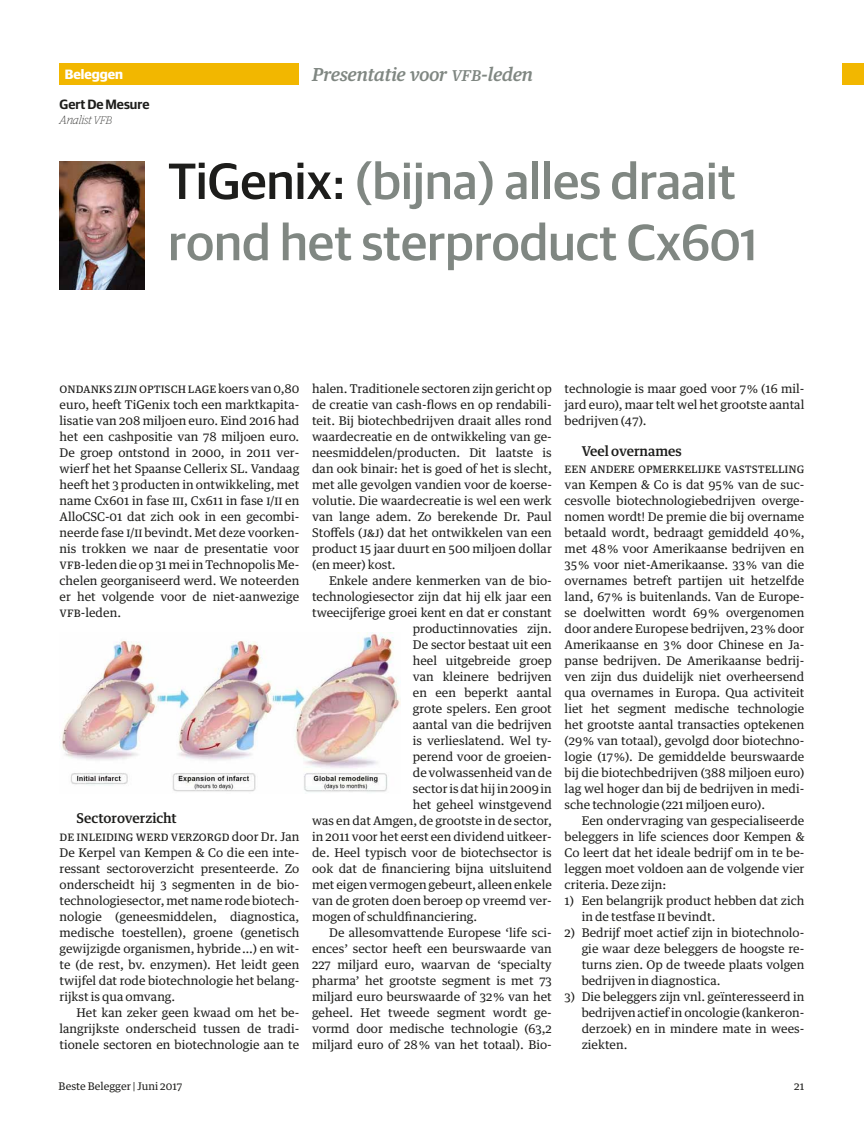
<style>
.page{position:relative;width:864px;height:1136px;background:#fff}
.page>*{position:absolute;margin:0;border:0;box-sizing:border-box;transform-origin:0 0}
.t1{font:500 51px/61.2px "Guardian Sans";color:#808782}
.t2{font:italic 500 18px "Guardian Text Egyp";color:#808782}
.t3{font:500 13.5px "Guardian Text Egyp";color:#1d1d1b}
.t4{font:600 13.5px "Guardian Sans";color:#1d1d1b}
.t5{font:700 13.5px "Guardian Sans";color:#fff}
.t6{font:12px/15.9px "Guardian Text Egyp";color:#1d1d1b;text-align:justify}
.t7{font:italic 100 12px "Guardian Egyp";color:#1d1d1b}
.t8{font:10.5px "Guardian Text Egyp";color:#1d1d1b}
.s1{font-size:10.95px}
.s2{font-size:15px}
.s3{color:#1d1d1b}
</style>
<div class="page">
<div style="left:842px;top:64px;width:21px;height:21px;background:#f2b700"></div>
<div style="left:60px;top:64px;width:239px;height:21px;background:#f2b700"></div>
<img style="left:60px;top:162px;width:85px;height:127px">
<img style="left:62px;top:632px;width:338px;height:160px">
<p class="t5" style="left:65px;top:64px;width:60px">Beleggen</p>
<p class="t4" style="left:60px;top:94px;width:91px">Gert De Mesure</p>
<p class="t7" style="left:60px;top:112px;width:54px">Analist <span class="s1">VFB</span></p>
<h2 class="t2" style="left:312px;top:59px;width:222px">Presentatie voor <span class="s2">VFB</span>-leden</h2>
<h1 class="t1" style="left:168px;top:147px;width:590px"><span class="s3">TiGenix:</span> (bijna) alles draait rond het sterproduct Cx601</h1>
<p class="t6" style="left:60px;top:380px;width:241px">Ondanks zijn optisch lage koers van 0,80 euro, heeft TiGenix toch een marktkapita&shy;lisatie van 208 miljoen euro. Eind 2016 had het een cashpositie van 78 miljoen euro.<br>De groep ontstond in 2000, in 2011 ver&shy;wierf het het Spaanse Cellerix SL. Vandaag heeft het 3 producten in ontwikkeling, met name Cx601 in fase III, Cx611 in fase I/II en AlloCSC-01 dat zich ook in een gecombi&shy;neerde fase I/II bevindt. Met deze voorken&shy;nis trokken we naar de presentatie voor VFB-leden die op 31 mei in Technopolis Me&shy;chelen georganiseerd werd. We noteerden er het volgende voor de niet-aanwezige VFB-leden.</p>
<p class="t3" style="left:77px;top:807px;width:102px">Sectoroverzicht</p>
<p class="t6" style="left:60px;top:827px;width:241px">De inleiding werd verzorgd door Dr. Jan De Kerpel van Kempen &amp; Co die een inte&shy;ressant sectoroverzicht presenteerde. Zo onderscheidt hij 3 segmenten in de bio&shy;technologiesector, met name rode biotech&shy;nologie (geneesmiddelen, diagnostica, medische toestellen), groene (genetisch gewijzigde organismen, hybride …) en wit&shy;te (de rest, bv. enzymen). Het leidt geen twijfel dat rode biotechnologie het belang&shy;rijkst is qua omvang.</p>
<p class="t6" style="left:60px;top:1003px;width:241px;text-indent:17px">Het kan zeker geen kwaad om het be&shy;langrijkste onderscheid tussen de tradi&shy;tionele sectoren en biotechnologie aan te</p>
<p class="t6" style="left:312px;top:380px;width:241px">halen. Traditionele sectoren zijn gericht op de creatie van cash-flows en op rendabili&shy;teit. Bij biotechbedrijven draait alles rond waardecreatie en de ontwikkeling van ge&shy;neesmiddelen/producten. Dit laatste is dan ook binair: het is goed of het is slecht, met alle gevolgen vandien voor de koerse&shy;volutie. Die waardecreatie is wel een werk van lange adem. Zo berekende Dr. Paul Stoffels (J&amp;J) dat het ontwikkelen van een product 15 jaar duurt en 500 miljoen dollar (en meer) kost.</p>
<p class="t6" style="left:329px;top:571px;width:224px">Enkele andere kenmerken van de bio-</p>
<p class="t6" style="left:312px;top:587px;width:241px">technologiesector zijn dat hij elk jaar een</p>
<p class="t6" style="left:312px;top:603px;width:241px">tweecijferige groei kent en dat er constant</p>
<p class="t6" style="left:412px;top:619px;width:140px">productinnovaties zijn.</p>
<p class="t6" style="left:412px;top:635px;width:140px">De sector bestaat uit een</p>
<p class="t6" style="left:412px;top:651px;width:140px">heel uitgebreide groep</p>
<p class="t6" style="left:412px;top:667px;width:140px">van kleinere bedrijven</p>
<p class="t6" style="left:412px;top:683px;width:140px">en een beperkt aantal</p>
<p class="t6" style="left:412px;top:699px;width:140px">grote spelers. Een groot</p>
<p class="t6" style="left:412px;top:715px;width:140px">aantal van die bedrijven</p>
<p class="t6" style="left:412px;top:731px;width:140px">is verlieslatend. Wel ty-</p>
<p class="t6" style="left:412px;top:747px;width:140px">perend voor de groeien-</p>
<p class="t6" style="left:412px;top:763px;width:140px">de volwassenheid van de</p>
<p class="t6" style="left:412px;top:779px;width:140px">sector is dat hij in 2009 in</p>
<p class="t6" style="left:412px;top:795px;width:140px">het geheel winstgevend</p>
<p class="t6" style="left:312px;top:811px;width:241px">was en dat Amgen, de grootste in de sector,</p>
<p class="t6" style="left:312px;top:827px;width:241px">in 2011 voor het eerst een dividend uitkeer-</p>
<p class="t6" style="left:312px;top:843px;width:241px">de. Heel typisch voor de biotechsector is</p>
<p class="t6" style="left:312px;top:859px;width:241px">ook dat de financiering bijna uitsluitend</p>
<p class="t6" style="left:312px;top:875px;width:241px">met eigen vermogen gebeurt, alleen enkele</p>
<p class="t6" style="left:312px;top:891px;width:241px">van de groten doen beroep op vreemd ver-</p>
<p class="t6" style="left:312px;top:907px;width:166px">mogen of schuldfinanciering.</p>
<p class="t6" style="left:329px;top:923px;width:224px">De allesomvattende Europese ‘life sci-</p>
<p class="t6" style="left:312px;top:939px;width:241px">ences’ sector heeft een beurswaarde van</p>
<p class="t6" style="left:312px;top:955px;width:241px">227 miljard euro, waarvan de ‘specialty</p>
<p class="t6" style="left:312px;top:971px;width:241px">pharma’ het grootste segment is met 73</p>
<p class="t6" style="left:312px;top:986px;width:241px">miljard euro beurswaarde of 32 % van het</p>
<p class="t6" style="left:312px;top:1002px;width:241px">geheel. Het tweede segment wordt ge-</p>
<p class="t6" style="left:312px;top:1018px;width:241px">vormd door medische technologie (63,2</p>
<p class="t6" style="left:312px;top:1034px;width:241px">miljard euro of 28 % van het totaal). Bio-</p>
<p class="t6" style="left:564px;top:379px;width:241px">technologie is maar goed voor 7 % (16 mil&shy;jard euro), maar telt wel het grootste aantal bedrijven (47).</p>
<p class="t3" style="left:581px;top:439px;width:101px">Veel overnames</p>
<p class="t6" style="left:564px;top:459px;width:241px">Een andere opmerkelijke vaststelling van Kempen &amp; Co is dat 95 % van de suc&shy;cesvolle biotechnologiebedrijven overge&shy;nomen wordt! De premie die bij overname betaald wordt, bedraagt gemiddeld 40 %, met 48 % voor Amerikaanse bedrijven en 35 % voor niet-Amerikaanse. 33 % van die overnames betreft partijen uit hetzelfde land, 67 % is buitenlands. Van de Europe&shy;se doelwitten wordt 69 % overgenomen door andere Europese bedrijven, 23 % door Amerikaanse en 3 % door Chinese en Ja&shy;panse bedrijven. De Amerikaanse bedrij&shy;ven zijn dus duidelijk niet overheersend qua overnames in Europa. Qua activiteit liet het segment medische technologie het grootste aantal transacties optekenen (29 % van totaal), gevolgd door biotechno&shy;logie (17 %). De gemiddelde beurswaarde bij die biotechbedrijven (388 miljoen euro) lag wel hoger dan bij de bedrijven in medi&shy;sche technologie (221 miljoen euro).</p>
<p class="t6" style="left:564px;top:811px;width:241px;text-indent:17px">Een ondervraging van gespecialiseerde beleggers in life sciences door Kempen &amp; Co leert dat het ideale bedrijf om in te be&shy;leggen moet voldoen aan de volgende vier criteria. Deze zijn:</p>
<p class="t6" style="left:581px;top:891px;width:224px;text-indent:-17px">1) Een belangrijk product hebben dat zich in de testfase II bevindt.</p>
<p class="t6" style="left:581px;top:923px;width:224px;text-indent:-17px">2) Bedrijf moet actief zijn in biotechnolo&shy;gie waar deze beleggers de hoogste re&shy;turns zien. Op de tweede plaats volgen bedrijven in diagnostica.</p>
<p class="t6" style="left:581px;top:987px;width:224px;text-indent:-17px">3) Die beleggers zijn vnl. geïnteresseerd in bedrijven actief in oncologie (kankeron&shy;derzoek) en in mindere mate in wees&shy;ziekten.</p>
<p class="t8" style="left:59px;top:1076px;width:125px">Beste Belegger | Juni 2017</p>
<p class="t8" style="left:793px;top:1077px;width:12px">21</p>
</div>
